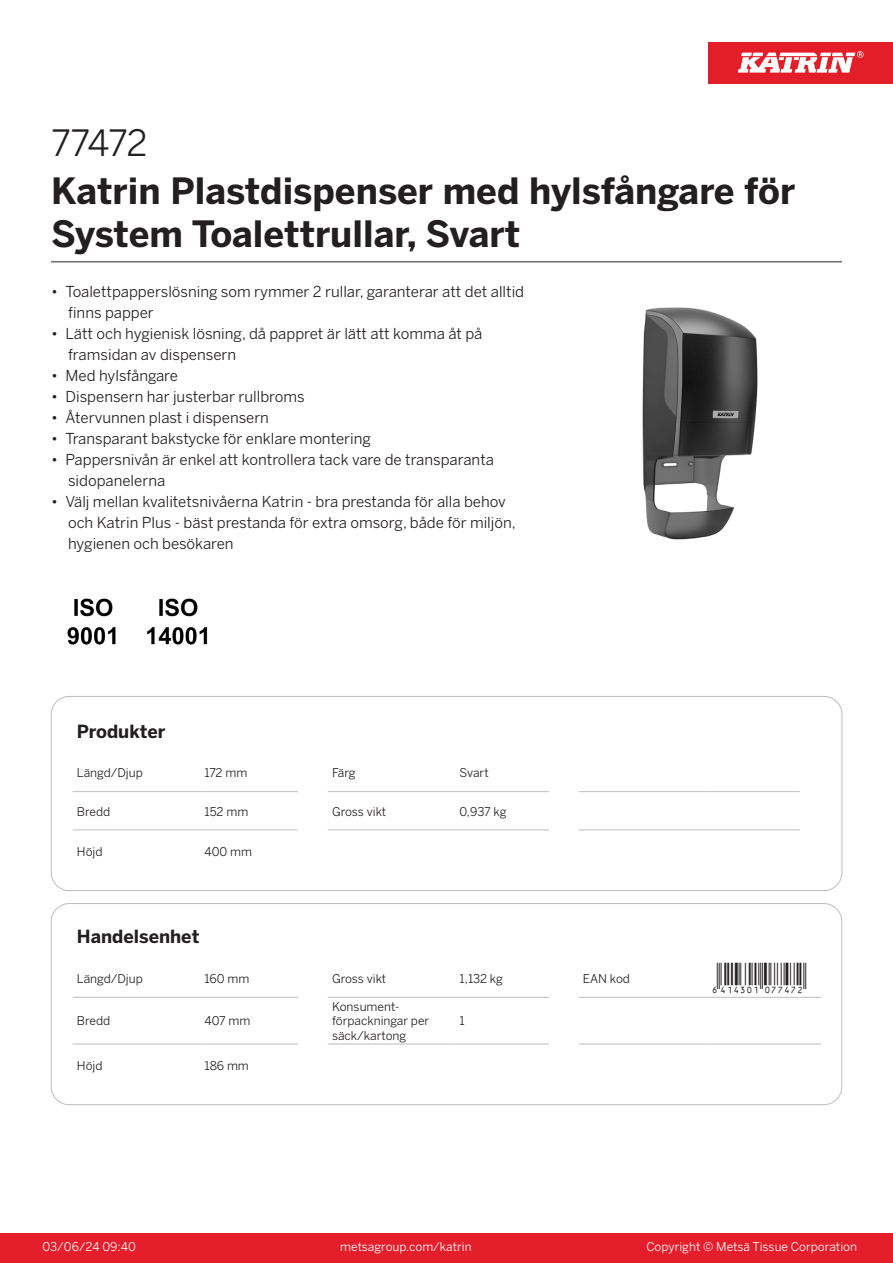
<style>
.page{position:relative;width:893px;height:1263px;background:#fff}
.page>*{position:absolute;margin:0;border:0;box-sizing:border-box;transform-origin:0 0}
.Product_Name{font:700 36px/43.2px "Benton Sans";color:#231f20}
.External_material_co{font:36px "Benton Sans";letter-spacing:-.035em;color:#231f20}
.T_EAN{font:30px "Viisas EAN Matala";color:#231f20}
.T_TableHeader{font:700 18px "Benton Sans";color:#231f20}
.MarketingBullets{font:15px/21px "Benton Sans";color:#231f20}
.T_TableBody{font:12px/14.4px "Benton Sans";color:#231f20}
.t1{font:12px "Benton Sans";color:#fff}
</style>
<div class="page">
<div style="left:0;top:1233px;width:893px;height:30px;background:#e41e2b"></div>
<div style="left:708px;top:43px;width:185px;height:41px;background:#e31e28"></div>
<svg style="left:738px;top:51px;width:126px;height:22px"></svg>
<hr style="left:73px;top:791px;width:127px;height:1px;background:#bcbdc0">
<hr style="left:200px;top:791px;width:98px;height:1px;background:#bcbdc0">
<hr style="left:328px;top:791px;width:127px;height:1px;background:#bcbdc0">
<hr style="left:455px;top:791px;width:94px;height:1px;background:#bcbdc0">
<hr style="left:579px;top:791px;width:127px;height:1px;background:#bcbdc0">
<hr style="left:706px;top:791px;width:94px;height:1px;background:#bcbdc0">
<hr style="left:73px;top:830px;width:127px;height:1px;background:#bcbdc0">
<hr style="left:200px;top:830px;width:98px;height:1px;background:#bcbdc0">
<hr style="left:328px;top:830px;width:127px;height:1px;background:#bcbdc0">
<hr style="left:455px;top:830px;width:94px;height:1px;background:#bcbdc0">
<hr style="left:579px;top:830px;width:127px;height:1px;background:#bcbdc0">
<hr style="left:706px;top:830px;width:94px;height:1px;background:#bcbdc0">
<div style="left:51px;top:696px;width:791px;height:195px;border:1px solid #bcbdc0;border-radius:18px"></div>
<hr style="left:73px;top:997px;width:127px;height:1px;background:#bcbdc0">
<hr style="left:200px;top:997px;width:98px;height:1px;background:#bcbdc0">
<hr style="left:328px;top:997px;width:127px;height:1px;background:#bcbdc0">
<hr style="left:455px;top:997px;width:94px;height:1px;background:#bcbdc0">
<hr style="left:579px;top:997px;width:127px;height:1px;background:#bcbdc0">
<hr style="left:706px;top:997px;width:115px;height:1px;background:#bcbdc0">
<hr style="left:73px;top:1044px;width:127px;height:1px;background:#bcbdc0">
<hr style="left:200px;top:1044px;width:98px;height:1px;background:#bcbdc0">
<hr style="left:328px;top:1044px;width:127px;height:1px;background:#bcbdc0">
<hr style="left:455px;top:1044px;width:94px;height:1px;background:#bcbdc0">
<hr style="left:579px;top:1044px;width:127px;height:1px;background:#bcbdc0">
<hr style="left:706px;top:1044px;width:115px;height:1px;background:#bcbdc0">
<div style="left:51px;top:903px;width:791px;height:202px;border:1px solid #bcbdc0;border-radius:18px"></div>
<img style="left:642px;top:307px;width:116px;height:233px">
<img style="left:67px;top:598px;width:49px;height:47px">
<img style="left:147px;top:598px;width:61px;height:47px">
<hr style="left:51px;top:261px;width:791px;height:1px;background:#231f20">
<p class="External_material_co" style="left:51px;top:121px;width:98px">77472</p>
<p class="Product_Name" style="left:51px;top:170px;width:746px">Katrin Plastdispenser med hylsfångare för<br>System Toalettrullar, Svart</p>
<p class="MarketingBullets" style="left:68px;top:281px;width:458px;text-indent:-17px">• Toalettpapperslösning som rymmer 2 rullar, garanterar att det alltid finns papper</p>
<p class="MarketingBullets" style="left:68px;top:323px;width:416px;text-indent:-17px">• Lätt och hygienisk lösning, då pappret är lätt att komma åt på framsidan av dispensern</p>
<p class="MarketingBullets" style="left:51px;top:365px;width:128px">• Med hylsfångare</p>
<p class="MarketingBullets" style="left:51px;top:386px;width:255px">• Dispensern har justerbar rullbroms</p>
<p class="MarketingBullets" style="left:51px;top:407px;width:219px">• Återvunnen plast i dispensern</p>
<p class="MarketingBullets" style="left:51px;top:428px;width:321px">• Transparant bakstycke för enklare montering</p>
<p class="MarketingBullets" style="left:68px;top:449px;width:427px;text-indent:-17px">• Pappersnivån är enkel att kontrollera tack vare de transparanta sidopanelerna</p>
<p class="MarketingBullets" style="left:68px;top:491px;width:449px;text-indent:-17px">• Välj mellan kvalitetsnivåerna Katrin - bra prestanda för alla behov och Katrin Plus - bäst prestanda för extra omsorg, både för miljön, hygienen och besökaren</p>
<p class="T_TableHeader" style="left:77px;top:720px;width:90px">Produkter</p>
<p class="T_TableBody" style="left:77px;top:766px;width:68px">Längd/Djup</p>
<p class="T_TableBody" style="left:204px;top:766px;width:44px">172 mm</p>
<p class="T_TableBody" style="left:332px;top:766px;width:25px">Färg</p>
<p class="T_TableBody" style="left:460px;top:766px;width:31px">Svart</p>
<p class="T_TableBody" style="left:77px;top:804px;width:35px">Bredd</p>
<p class="T_TableBody" style="left:204px;top:804px;width:45px">152 mm</p>
<p class="T_TableBody" style="left:332px;top:804px;width:56px">Gross vikt</p>
<p class="T_TableBody" style="left:460px;top:804px;width:48px">0,937 kg</p>
<p class="T_TableBody" style="left:77px;top:844px;width:27px">Höjd</p>
<p class="T_TableBody" style="left:204px;top:844px;width:49px">400 mm</p>
<p class="T_TableHeader" style="left:77px;top:925px;width:124px">Handelsenhet</p>
<p class="T_TableBody" style="left:77px;top:971px;width:68px">Längd/Djup</p>
<p class="T_TableBody" style="left:204px;top:971px;width:46px">160 mm</p>
<p class="T_TableBody" style="left:332px;top:971px;width:56px">Gross vikt</p>
<p class="T_TableBody" style="left:460px;top:971px;width:45px">1,132 kg</p>
<p class="T_TableBody" style="left:583px;top:971px;width:49px">EAN kod</p>
<p class="T_EAN" style="left:710px;top:963px;width:97px">*6414301077472*</p>
<p class="T_TableBody" style="left:77px;top:1014px;width:35px">Bredd</p>
<p class="T_TableBody" style="left:204px;top:1014px;width:47px">407 mm</p>
<p class="T_TableBody" style="left:332px;top:999px;width:99px">Konsument&shy;förpackningar per säck/kartong</p>
<p class="T_TableBody" style="left:460px;top:1014px;width:7px">1</p>
<p class="T_TableBody" style="left:77px;top:1058px;width:27px">Höjd</p>
<p class="T_TableBody" style="left:204px;top:1058px;width:46px">186 mm</p>
<p class="t1" style="left:43px;top:1239px;width:95px">03/06/24 09:40</p>
<p class="t1" style="left:340px;top:1239px;width:133px">metsagroup.com/katrin</p>
<p class="t1" style="left:646px;top:1239px;width:212px">Copyright © Metsä Tissue Corporation</p>
</div>
